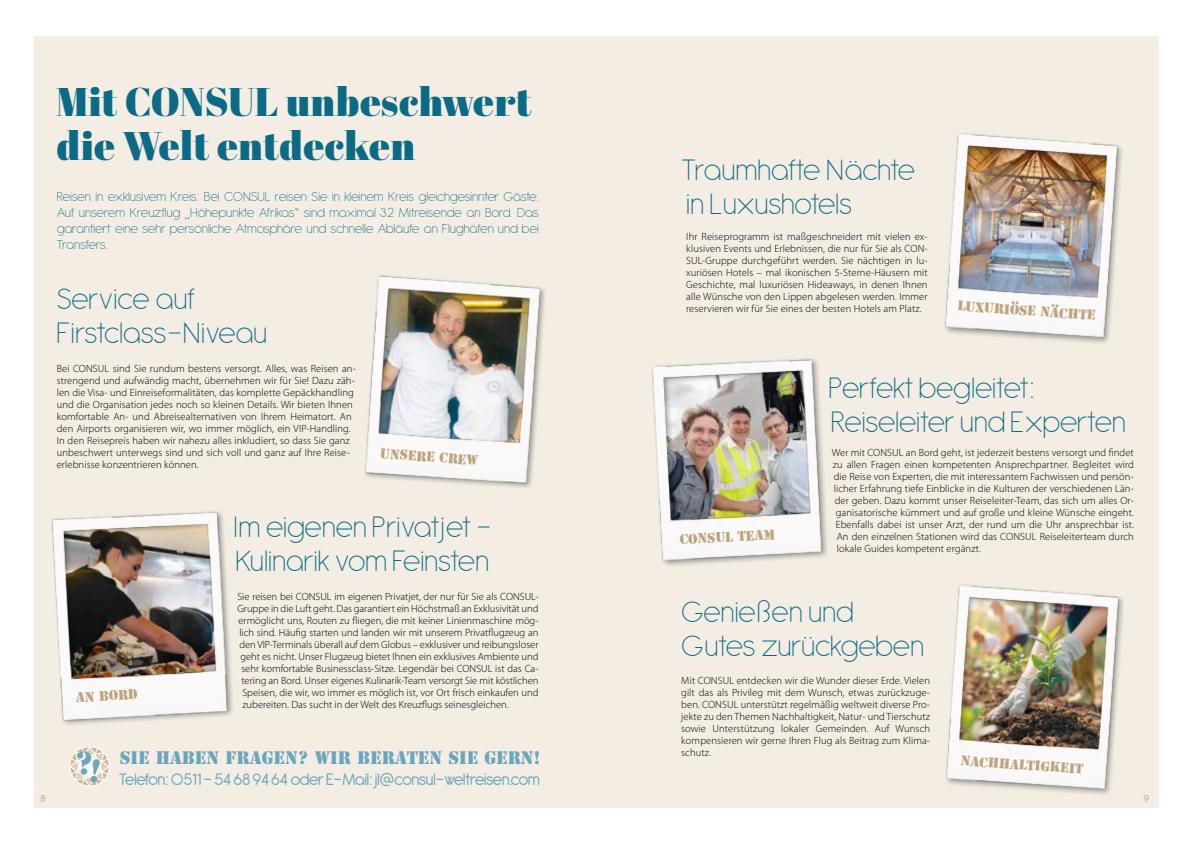
<style>
.page{position:relative;width:1191px;height:842px;background:#fff}
.page>*{position:absolute;margin:0;border:0;box-sizing:border-box;transform-origin:0 0}
.t1{font:900 40px/44px "Abril Display";letter-spacing:.02em;color:#0c6b84}
.t2{font:200 32px/34px "Antipasto";letter-spacing:-.02em;color:#0c6b84}
.t3{font:18px "Antipasto";letter-spacing:-.05em;color:#6ca6bb}
.t4{font:17px "Stencil Std";letter-spacing:.01em;color:#6ca6bb}
.t5{font:200 14px/16px "Antipasto";letter-spacing:-.02em;color:#0c6b84;text-align:justify}
.t6{font:13px "Stencil Std";color:#bea47e}
.t7{font:11px "Antipasto";color:#bea47e}
.t8{font:300 10.5px/12px "Myriad Pro";letter-spacing:.01em;color:#000;text-align:justify}
</style>
<div class="page">
<div style="left:34px;top:37px;width:1124px;height:771px;background:#f3ede4"></div>
<img style="left:365px;top:275px;width:180px;height:213px">
<img style="left:51px;top:511px;width:182px;height:214px">
<img style="left:652px;top:359px;width:175px;height:207px">
<img style="left:945px;top:133px;width:177px;height:210px">
<img style="left:946px;top:584px;width:177px;height:210px">
<svg style="left:69px;top:746px;width:41px;height:41px"></svg>
<h1 class="t1" style="left:57px;top:80px;width:476px">Mit CONSUL unbeschwert die Welt entdecken</h1>
<p class="t5" style="left:57px;top:189px;width:483px">Reisen in exklusivem Kreis: Bei CONSUL reisen Sie in kleinem Kreis gleichgesinnter Gäste.<br>Auf unserem Kreuzflug „Höhepunkte Afrikas“ sind maximal 32 Mitreisende an Bord. Das garantiert eine sehr persönliche Atmosphäre und schnelle Abläufe an Flughäfen und bei Transfers.</p>
<h2 class="t2" style="left:57px;top:282px;width:212px">Service auf<br>Firstclass-Niveau</h2>
<p class="t8" style="left:57px;top:362px;width:300px;text-align:left">Bei CONSUL sind Sie rundum bestens versorgt. Alles, was Reisen an&shy;strengend und aufwändig macht, übernehmen wir für Sie! Dazu zäh&shy;len die Visa- und Einreiseformalitäten, das komplette Gepäckhandling und die Organisation jedes noch so kleinen Details. Wir bieten Ihnen komfortable An- und Abreisealternativen von Ihrem Heimatort. An den Airports organisieren wir, wo immer möglich, ein VIP-Handling.<br>In den Reisepreis haben wir nahezu alles inkludiert, so dass Sie ganz unbeschwert unterwegs sind und sich voll und ganz auf Ihre Reise&shy;erlebnisse konzentrieren können.</p>
<p class="t6" style="left:381px;top:445px;width:100px;rotate:4deg">UNSERE CREW</p>
<p class="t6" style="left:76px;top:689px;width:63px;rotate:-3deg">AN BORD</p>
<h2 class="t2" style="left:233px;top:510px;width:259px">Im eigenen Privatjet –<br>Kulinarik vom Feinsten</h2>
<p class="t8" style="left:237px;top:590px;width:302px">Sie reisen bei CONSUL im eigenen Privatjet, der nur für Sie als CONSUL-</p>
<p class="t8" style="left:237px;top:602px;width:303px">Gruppe in die Luft geht. Das garantiert ein Höchstmaß an Exklusivität und</p>
<p class="t8" style="left:238px;top:614px;width:301px">ermöglicht uns, Routen zu fliegen, die mit keiner Linienmaschine mög-</p>
<p class="t8" style="left:239px;top:626px;width:301px">lich sind. Häufig starten und landen wir mit unserem Privatflugzeug an</p>
<p class="t8" style="left:239px;top:638px;width:300px">den VIP-Terminals überall auf dem Globus – exklusiver und reibungsloser</p>
<p class="t8" style="left:240px;top:650px;width:300px">geht es nicht. Unser Flugzeug bietet Ihnen ein exklusives Ambiente und</p>
<p class="t8" style="left:241px;top:662px;width:299px">sehr komfortable Businessclass-Sitze. Legendär bei CONSUL ist das Ca-</p>
<p class="t8" style="left:241px;top:674px;width:299px">tering an Bord. Unser eigenes Kulinarik-Team versorgt Sie mit köstlichen</p>
<p class="t8" style="left:242px;top:686px;width:297px">Speisen, die wir, wo immer es möglich ist, vor Ort frisch einkaufen und</p>
<p class="t8" style="left:242px;top:698px;width:268px">zubereiten. Das sucht in der Welt des Kreuzflugs seinesgleichen.</p>
<h3 class="t4" style="left:120px;top:746px;width:422px">SIE HABEN FRAGEN? WIR BERATEN SIE GERN!</h3>
<h3 class="t3" style="left:119px;top:769px;width:423px">Telefon: 0511 - 54689464 oder E-Mail: jl@consul-weltreisen.com</h3>
<h2 class="t2" style="left:681px;top:153px;width:235px">Traumhafte Nächte in Luxushotels</h2>
<p class="t8" style="left:686px;top:230px;width:243px">Ihr Reiseprogramm ist maßgeschneidert mit vielen ex&shy;klusiven Events und Erlebnissen, die nur für Sie als CON-SUL-Gruppe durchgeführt werden. Sie nächtigen in lu&shy;xuriösen Hotels – mal ikonischen 5-Sterne-Häusern mit Geschichte, mal luxuriösen Hideaways, in denen Ihnen alle Wünsche von den Lippen abgelesen werden. Immer reservieren wir für Sie eines der besten Hotels am Platz.</p>
<p class="t6" style="left:958px;top:297px;width:140px;rotate:4deg">LUXURIÖSE NÄCHTE</p>
<p class="t6" style="left:679px;top:531px;width:97px;rotate:-3deg">CONSUL TEAM</p>
<h2 class="t2" style="left:829px;top:371px;width:299px">Perfekt begleitet:<br>Reiseleiter und Experten</h2>
<p class="t8" style="left:831px;top:446px;width:304px">Wer mit CONSUL an Bord geht, ist jederzeit bestens versorgt und findet</p>
<p class="t8" style="left:832px;top:458px;width:302px">zu allen Fragen einen kompetenten Ansprechpartner. Begleitet wird</p>
<p class="t8" style="left:833px;top:470px;width:302px">die Reise von Experten, die mit interessantem Fachwissen und persön-</p>
<p class="t8" style="left:833px;top:482px;width:301px">licher Erfahrung tiefe Einblicke in die Kulturen der verschiedenen Län-</p>
<p class="t8" style="left:834px;top:494px;width:300px">der geben. Dazu kommt unser Reiseleiter-Team, das sich um alles Or-</p>
<p class="t8" style="left:835px;top:506px;width:300px">ganisatorische kümmert und auf große und kleine Wünsche eingeht.</p>
<p class="t8" style="left:835px;top:518px;width:300px">Ebenfalls dabei ist unser Arzt, der rund um die Uhr ansprechbar ist.</p>
<p class="t8" style="left:836px;top:530px;width:299px">An den einzelnen Stationen wird das CONSUL Reiseleiterteam durch</p>
<p class="t8" style="left:836px;top:542px;width:146px">lokale Guides kompetent ergänzt.</p>
<h2 class="t2" style="left:681px;top:595px;width:244px">Genießen und<br>Gutes zurückgeben</h2>
<p class="t8" style="left:681px;top:674px;width:250px">Mit CONSUL entdecken wir die Wunder dieser Erde. Vielen gilt das als Privileg mit dem Wunsch, etwas zurückzuge&shy;ben. CONSUL unterstützt regelmäßig weltweit diverse Pro&shy;jekte zu den Themen Nachhaltigkeit, Natur- und Tierschutz sowie Unterstützung lokaler Gemeinden. Auf Wunsch kompensieren wir gerne Ihren Flug als Beitrag zum Klima&shy;schutz.</p>
<p class="t6" style="left:961px;top:752px;width:124px;rotate:4deg">NACHHALTIGKEIT</p>
<p class="t7" style="left:40px;top:792px;width:7px">8</p>
<p class="t7" style="left:1143px;top:792px;width:7px">9</p>
</div>
